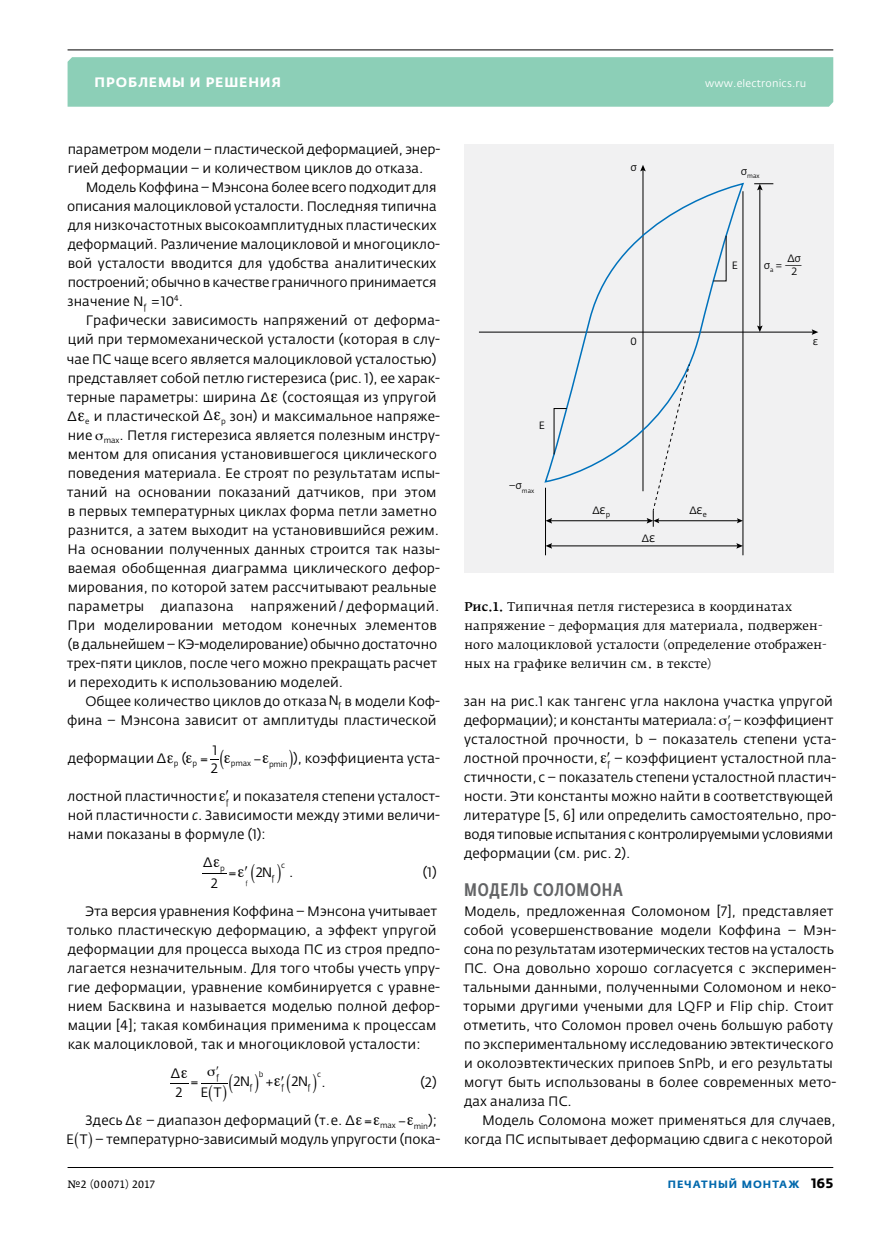
<style>
.page{position:relative;width:881px;height:1234px;background:#fff}
.page>*{position:absolute;margin:0;border:0;box-sizing:border-box;transform-origin:0 0}
.t1{font:500 18px "Fedra Sans Cond Pro";letter-spacing:.035em;color:#636466}
.t2{font:13.5px/19px "Fedra Sans Pro";letter-spacing:.005em;color:#000}
.t3{font:13.5px/19px "Fedra Sans Pro";letter-spacing:-.015em;color:#000}
.t4{font:700 13.5px "Fedra Sans Alt Pro";letter-spacing:.06em;color:#fff}
.t5{font:13.5px/18.9px "Fedra Sans Pro Formula";color:#000;text-align:center}
.t6{font:12px/19px "Fedra Serif B Pro";letter-spacing:.005em;color:#000}
.t7{font:10.5px "Fedra Sans Pro";color:#000}
.t8{font:10.5px "Fedra Sans Pro";letter-spacing:.015em;color:#fff}
.t9{font:700 10.5px "Fedra Sans Alt Pro";letter-spacing:.09em;color:#0068ac}
.t10{font:10.5px "Fedra Serif A Pro";letter-spacing:.035em;color:#000}
.t11{font:7.8px "Fedra Sans Pro Formula";letter-spacing:-.015em;color:#000}
.t12{font:6.15px "Fedra Sans Pro";color:#000}
.t13{font:5.7px "Fedra Sans Pro Formula";color:#000}
.s1{font-family:"Fedra Sans Pro Formula"}
.s2{font-style:italic}
.s3{font-size:12px}
.s4{font-weight:500}
.s5{font-family:"Fedra Sans Pro";font-size:13.5px;color:#000}
</style>
<div class="page">
<div style="left:67px;top:57px;width:765px;height:50px;background:#8ccfb7"></div>
<hr style="left:67px;top:49px;width:765px;height:1px;background:#000">
<hr style="left:68px;top:1166px;width:764px;height:1px;background:#000">
<div style="left:464px;top:145px;width:368px;height:427px;background:#f1f1f2"></div>
<hr style="left:478px;top:331px;width:335px;height:1px;background:#000">
<svg style="left:811px;top:329px;width:7px;height:6px"></svg>
<hr style="left:549px;top:545px;width:189px;height:1px;background:#000">
<svg style="left:546px;top:543px;width:6px;height:5px"></svg>
<svg style="left:736px;top:543px;width:6px;height:5px"></svg>
<hr style="left:657px;top:520px;width:81px;height:1px;background:#000">
<svg style="left:736px;top:518px;width:6px;height:5px"></svg>
<hr style="left:642px;top:169px;width:1px;height:322px;background:#000">
<svg style="left:640px;top:165px;width:5px;height:6px"></svg>
<svg style="left:543px;top:184px;width:201px;height:299px"></svg>
<hr style="left:545px;top:487px;width:1px;height:68px;background:#000">
<hr style="left:742px;top:191px;width:1px;height:364px;background:#000">
<hr style="left:759px;top:188px;width:1px;height:139px;background:#000">
<svg style="left:754px;top:183px;width:19px;height:7px"></svg>
<svg style="left:756px;top:325px;width:6px;height:7px"></svg>
<svg style="left:545px;top:235px;width:181px;height:291px"></svg>
<svg style="left:202px;top:873px;width:25px;height:1px"></svg>
<svg style="left:170px;top:1083px;width:58px;height:1px"></svg>
<p class="t4" style="left:95px;top:74px;width:188px">Проблемы и решения</p>
<p class="t8" style="left:705px;top:77px;width:102px">www.electronics.ru</p>
<p class="t3" style="left:68px;top:140px;width:374px">параметром модели – пластической деформацией, энер&shy;гией деформации – и количеством циклов до отказа.</p>
<p class="t2" style="left:67px;top:178px;width:374px;text-indent:19px">Модель Коффина – Мэнсона более всего подходит для описания малоцикловой усталости. Последняя типична для низкочастотных высокоамплитудных пластических деформаций. Различение малоцикловой и многоцикло&shy;вой усталости вводится для удобства аналитических построений; обычно в качестве граничного принимается значение N<sub>f</sub> =10<sup>4</sup>.</p>
<p class="t2" style="left:67px;top:311px;width:374px;text-indent:19px">Графически зависимость напряжений от деформа&shy;ций при термомеханической усталости (которая в слу&shy;чае ПС чаще всего является малоцикловой усталостью) представляет собой петлю гистерезиса (рис. 1), ее харак&shy;терные параметры: ширина <span class="s1">∆</span> (состоящая из упругой <span class="s1">∆</span> <sub>e</sub> и пластической <span class="s1">∆</span> <sub>p</sub> зон) и максимальное напряже&shy;ние <sub>max</sub>. Петля гистерезиса является полезным инстру&shy;ментом для описания установившегося циклического поведения материала. Ее строят по результатам испы&shy;таний на основании показаний датчиков, при этом в первых температурных циклах форма петли заметно разнится, а затем выходит на установившийся режим.<br>На основании полученных данных строится так назы&shy;ваемая обобщенная диаграмма циклического дефор&shy;мирования, по которой затем рассчитывают реальные параметры диапазона напряжений/ деформаций.<br>При моделировании методом конечных элементов (в дальнейшем – КЭ-моделирование) обычно достаточно трех-пяти циклов, после чего можно прекращать расчет и переходить к использованию моделей.</p>
<p class="t2" style="left:67px;top:691px;width:374px;text-align:right">Общее количество циклов до отказа <span class="s1">N</span><sub>f</sub> в модели Коф&shy;фина – Мэнсона зависит от амплитуды пластической</p>
<p class="t2" style="left:68px;top:748px;width:131px">деформации <span class="s1">∆</span> <sub>p</sub> ( <sub>p</sub></p>
<p class="t5" style="left:211px;top:740px;width:8px;text-align:left">1<br>2</p>
<p class="t2" style="left:231px;top:748px;width:211px"><sub>pmax</sub> − <sub>pmin</sub> ), коэффициента уста-</p>
<p class="t2" style="left:68px;top:786px;width:374px;text-align:justify">лостной пластичности <sub>f</sub> и показателя степени усталост&shy;ной пластичности <span class="s2">c</span>. Зависимости между этими величи&shy;нами показаны в формуле (1):</p>
<p class="t5" style="left:203px;top:852px;width:23px;line-height:20.5px">∆ <sub>p<br></sub>2</p>
<p class="t11" style="left:281px;top:859px;width:5px">c</p>
<p class="t2" style="left:289px;top:863px;width:6px">.</p>
<p class="t2" style="left:422px;top:863px;width:15px">(1)</p>
<p class="t2" style="left:67px;top:901px;width:374px;text-indent:19px">Эта версия уравнения Коффина – Мэнсона учитывает только пластическую деформацию, а эффект упругой деформации для процесса выхода ПС из строя предпо&shy;лагается незначительным. Для того чтобы учесть упру&shy;гие деформации, уравнение комбинируется с уравне&shy;нием Басквина и называется моделью полной дефор&shy;мации [4]; такая комбинация применима к процессам как малоцикловой, так и многоцикловой усталости:</p>
<p class="t5" style="left:171px;top:1063px;width:13px">∆<br>2</p>
<p class="t11" style="left:216px;top:1072px;width:4px">f</p>
<p class="t5" style="left:256px;top:862px;width:20px">2N<sub>f</sub></p>
<p class="t13" style="left:245px;top:878px;width:3px">f</p>
<p class="t11" style="left:259px;top:1069px;width:6px">b</p>
<p class="t11" style="left:317px;top:1069px;width:5px">c</p>
<p class="t2" style="left:321px;top:1072px;width:6px">.</p>
<p class="t2" style="left:420px;top:1072px;width:18px">(2)</p>
<p class="t2" style="left:86px;top:1110px;width:270px">Здесь <span class="s1">∆</span> – диапазон деформаций (т.е. <span class="s1">∆</span></p>
<p class="t11" style="left:380px;top:1120px;width:58px">max − min<sup>);</sup></p>
<p class="t2" style="left:66px;top:1129px;width:375px"><span class="s1">E T</span> – температурно-зависимый модуль упругости (пока-</p>
<p class="t5" style="left:234px;top:1072px;width:20px">2N<sub>f</sub></p>
<p class="t11" style="left:281px;top:1082px;width:30px">f <sup>2N</sup>f</p>
<p class="t5" style="left:200px;top:1082px;width:23px">E T</p>
<p class="t7" style="left:630px;top:161px;width:8px">σ</p>
<p class="t12" style="left:740px;top:172px;width:20px"><sup>σ</sup>max</p>
<p class="t7" style="left:787px;top:252px;width:15px">Δσ</p>
<p class="t7" style="left:731px;top:258px;width:8px">Ε</p>
<p class="t7" style="left:763px;top:258px;width:40px">σ<sub>a</sub> =—</p>
<p class="t7" style="left:790px;top:265px;width:8px">2</p>
<p class="t7" style="left:538px;top:419px;width:8px">Ε</p>
<p class="t12" style="left:509px;top:487px;width:27px"><sup>–σ</sup>max</p>
<p class="t7" style="left:630px;top:335px;width:8px">0</p>
<p class="t7" style="left:812px;top:335px;width:7px">ε</p>
<p class="t7" style="left:592px;top:503px;width:19px">Δ<span class="s3">ε</span><sub>p</sub></p>
<p class="t7" style="left:689px;top:503px;width:19px">Δ<span class="s3">ε</span><sub>e</sub></p>
<p class="t7" style="left:641px;top:531px;width:15px">Δ<span class="s3">ε</span></p>
<p class="t6" style="left:464px;top:597px;width:364px"><span class="s4">Рис.1.</span> Типичная петля гистерезиса в координатах напряжение – деформация для материала, подвержен&shy;ного малоцикловой усталости (определение отображен&shy;ных на графике величин см. в тексте)</p>
<p class="t2" style="left:463px;top:691px;width:374px">зан на рис.1 как тангенс угла наклона участка упругой деформации); и константы материала: <sub>f</sub> – коэффициент усталостной прочности, b – показатель степени уста&shy;лостной прочности, <sub>f</sub> – коэффициент усталостной пла&shy;стичности, <span class="s1">c</span> – показатель степени усталостной пластич&shy;ности. Эти константы можно найти в соответствующей литературе [5, 6] или определить самостоятельно, про&shy;водя типовые испытания с контролируемыми условиями деформации (см. рис. 2).</p>
<h1 class="t1" style="left:464px;top:879px;width:160px">Модель Соломона</h1>
<p class="t2" style="left:463px;top:901px;width:374px">Модель, предложенная Соломоном [7], представляет собой усовершенствование модели Коффина – Мэн&shy;сона по результатам изотермических тестов на усталость ПС. Она довольно хорошо согласуется с эксперимен&shy;тальными данными, полученными Соломоном и неко&shy;торыми другими учеными для LQFP и Flip chip. Стоит отметить, что Соломон провел очень большую работу по экспериментальному исследованию эвтектического и околоэвтектических припоев SnPb, и его результаты могут быть использованы в более современных мето&shy;дах анализа ПС.</p>
<p class="t2" style="left:464px;top:1110px;width:373px;text-align:right">Модель Соломона может применяться для случаев, когда ПС испытывает деформацию сдвига с некоторой</p>
<p class="t10" style="left:67px;top:1177px;width:89px">№2 (00071) 2017</p>
<p class="t9" style="left:667px;top:1177px;width:167px">печатный монтаж <span class="s5">165</span></p>
</div>
